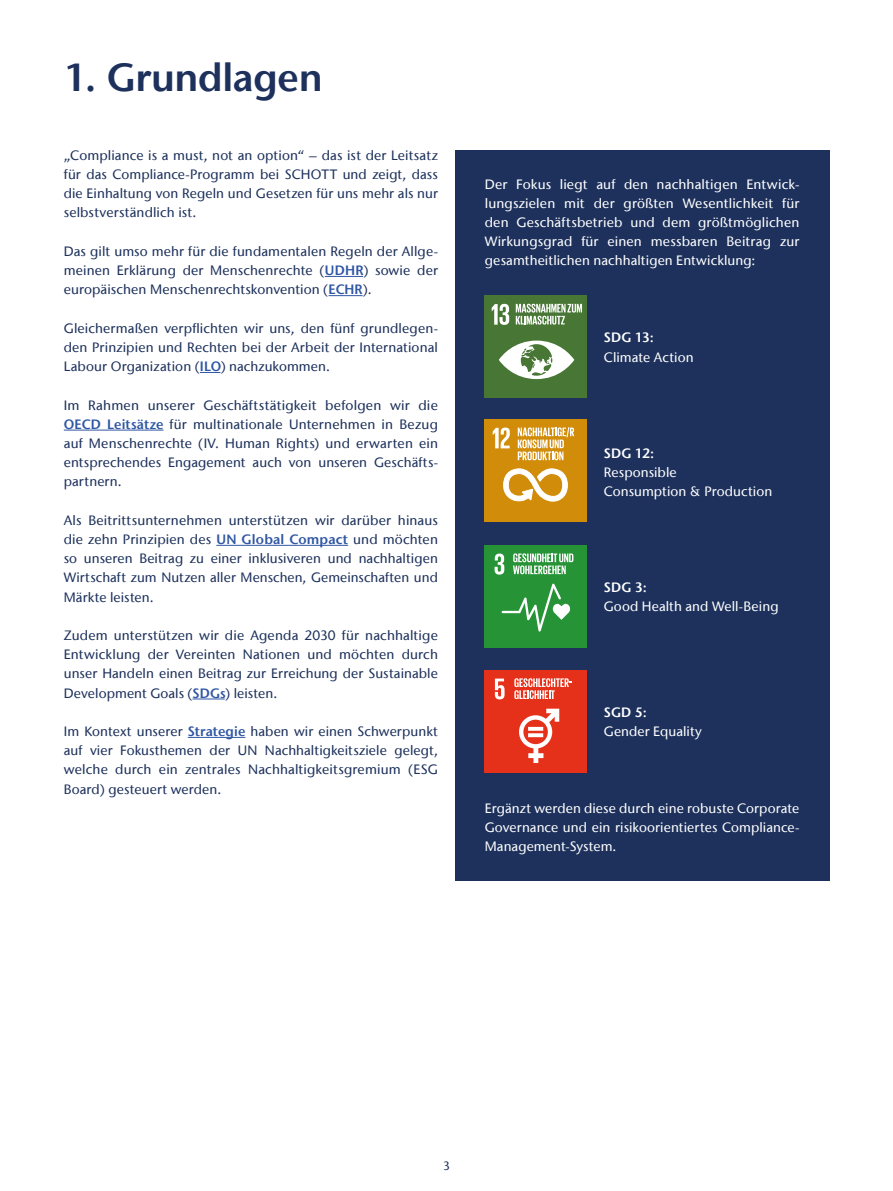
<style>
.page{position:relative;width:893px;height:1191px;background:#fff}
.page>*{position:absolute;margin:0;border:0;box-sizing:border-box;transform-origin:0 0}
.t1{font:600 39px "Stone Sans IIITC Com";letter-spacing:-.01em;color:#1d315c}
.t2{font:500 13.5px/19.2px "Stone Sans IIITC Com";letter-spacing:.005em;color:#1d315c;text-align:justify}
.t3{font:500 13.5px/19.2px "Stone Sans IIITC Com";letter-spacing:.005em;color:#fff;text-align:justify}
.t4{font:600 13.5px "Stone Sans IIITC Com";letter-spacing:.01em;color:#fff}
.t5{font:500 12px "Stone Sans IIITC Com";color:#1d315c}
.s1{font-weight:600;color:#3057a4}
</style>
<div class="page">
<hr style="left:325px;top:276px;width:38px;height:1px;background:#3057a4">
<hr style="left:329px;top:295px;width:34px;height:1px;background:#3057a4">
<svg style="left:200px;top:372px;width:20px;height:1px"></svg>
<hr style="left:64px;top:430px;width:100px;height:1px;background:#3057a4">
<hr style="left:216px;top:545px;width:132px;height:1px;background:#3057a4">
<hr style="left:192px;top:698px;width:33px;height:1px;background:#3057a4">
<hr style="left:188px;top:737px;width:57px;height:1px;background:#3057a4">
<div style="left:455px;top:150px;width:374px;height:731px;background:#1d315c"></div>
<div style="left:485px;top:295px;width:102px;height:102px;background:#487634"></div>
<svg style="left:492px;top:304px;width:17px;height:21px"></svg>
<svg style="left:499px;top:340px;width:75px;height:39px"></svg>
<svg style="left:516px;top:304px;width:66px;height:20px"></svg>
<div style="left:485px;top:419px;width:102px;height:102px;background:#d18c0a"></div>
<svg style="left:493px;top:427px;width:17px;height:21px"></svg>
<svg style="left:503px;top:468px;width:65px;height:34px"></svg>
<svg style="left:518px;top:427px;width:56px;height:33px"></svg>
<div style="left:485px;top:545px;width:102px;height:102px;background:#259336"></div>
<svg style="left:495px;top:553px;width:9px;height:21px"></svg>
<svg style="left:502px;top:583px;width:68px;height:48px"></svg>
<svg style="left:513px;top:553px;width:60px;height:21px"></svg>
<div style="left:485px;top:670px;width:102px;height:102px;background:#e6311a"></div>
<svg style="left:495px;top:678px;width:10px;height:21px"></svg>
<svg style="left:519px;top:708px;width:40px;height:55px"></svg>
<hr style="left:528px;top:727px;width:15px;height:3px;background:#fff">
<svg style="left:528px;top:733px;width:15px;height:4px"></svg>
<svg style="left:514px;top:678px;width:57px;height:21px"></svg>
<h1 class="t1" style="left:64px;top:53px;width:260px">1. Grundlagen</h1>
<p class="t2" style="left:64px;top:145px;width:376px">„Compliance is a must, not an option“ – das ist der Leitsatz für das Compliance-Programm bei SCHOTT und zeigt, dass die Einhaltung von Regeln und Gesetzen für uns mehr als nur selbstverständlich ist.</p>
<p class="t2" style="left:64px;top:241px;width:376px">Das gilt umso mehr für die fundamentalen Regeln der Allge&shy;meinen Erklärung der Menschenrechte (<span class="s1">UDHR</span>) sowie der europäischen Menschenrechtskonvention (<span class="s1">ECHR</span>).</p>
<p class="t2" style="left:64px;top:318px;width:376px">Gleichermaßen verpflichten wir uns, den fünf grundlegen&shy;den Prinzipien und Rechten bei der Arbeit der International Labour Organization (<span class="s1">ILO</span>) nachzukommen.</p>
<p class="t2" style="left:64px;top:395px;width:376px">Im Rahmen unserer Geschäftstätigkeit befolgen wir die <span class="s1">OECD Leitsätze</span> für multinationale Unternehmen in Bezug auf Menschenrechte (IV. Human Rights) und erwarten ein entsprechendes Engagement auch von unseren Geschäfts&shy;partnern.</p>
<p class="t2" style="left:64px;top:510px;width:376px">Als Beitrittsunternehmen unterstützen wir darüber hinaus die zehn Prinzipien des <span class="s1">UN Global Compact</span> und möchten so unseren Beitrag zu einer inklusiveren und nachhaltigen Wirtschaft zum Nutzen aller Menschen, Gemeinschaften und Märkte leisten.</p>
<p class="t2" style="left:64px;top:625px;width:376px">Zudem unterstützen wir die Agenda 2030 für nachhaltige Entwicklung der Vereinten Nationen und möchten durch unser Handeln einen Beitrag zur Erreichung der Sustainable Development Goals (<span class="s1">SDGs</span>) leisten.</p>
<p class="t2" style="left:64px;top:721px;width:376px">Im Kontext unserer <span class="s1">Strategie</span> haben wir einen Schwerpunkt auf vier Fokusthemen der UN Nachhaltigkeitsziele gelegt, welche durch ein zentrales Nachhaltigkeitsgremium (ESG Board) gesteuert werden.</p>
<p class="t3" style="left:485px;top:174px;width:316px">Der Fokus liegt auf den nachhaltigen Entwick&shy;lungszielen mit der größten Wesentlichkeit für den Geschäftsbetrieb und dem größtmöglichen Wirkungsgrad für einen messbaren Beitrag zur gesamtheitlichen nachhaltigen Entwicklung:</p>
<p class="t4" style="left:604px;top:329px;width:52px">SDG 13:</p>
<p class="t3" style="left:604px;top:347px;width:91px">Climate Action</p>
<p class="t4" style="left:604px;top:444px;width:52px">SDG 12:</p>
<p class="t3" style="left:604px;top:462px;width:170px">Responsible<br>Consumption &amp; Production</p>
<p class="t4" style="left:604px;top:578px;width:45px">SDG 3:</p>
<p class="t3" style="left:604px;top:596px;width:176px">Good Health and Well-Being</p>
<p class="t4" style="left:604px;top:703px;width:44px">SGD 5:</p>
<p class="t3" style="left:604px;top:721px;width:100px">Gender Equality</p>
<p class="t3" style="left:485px;top:798px;width:316px">Ergänzt werden diese durch eine robuste Corporate Governance und ein risikoorientiertes Compliance-Management-System.</p>
<p class="t5" style="left:443px;top:1158px;width:8px">3</p>
</div>
